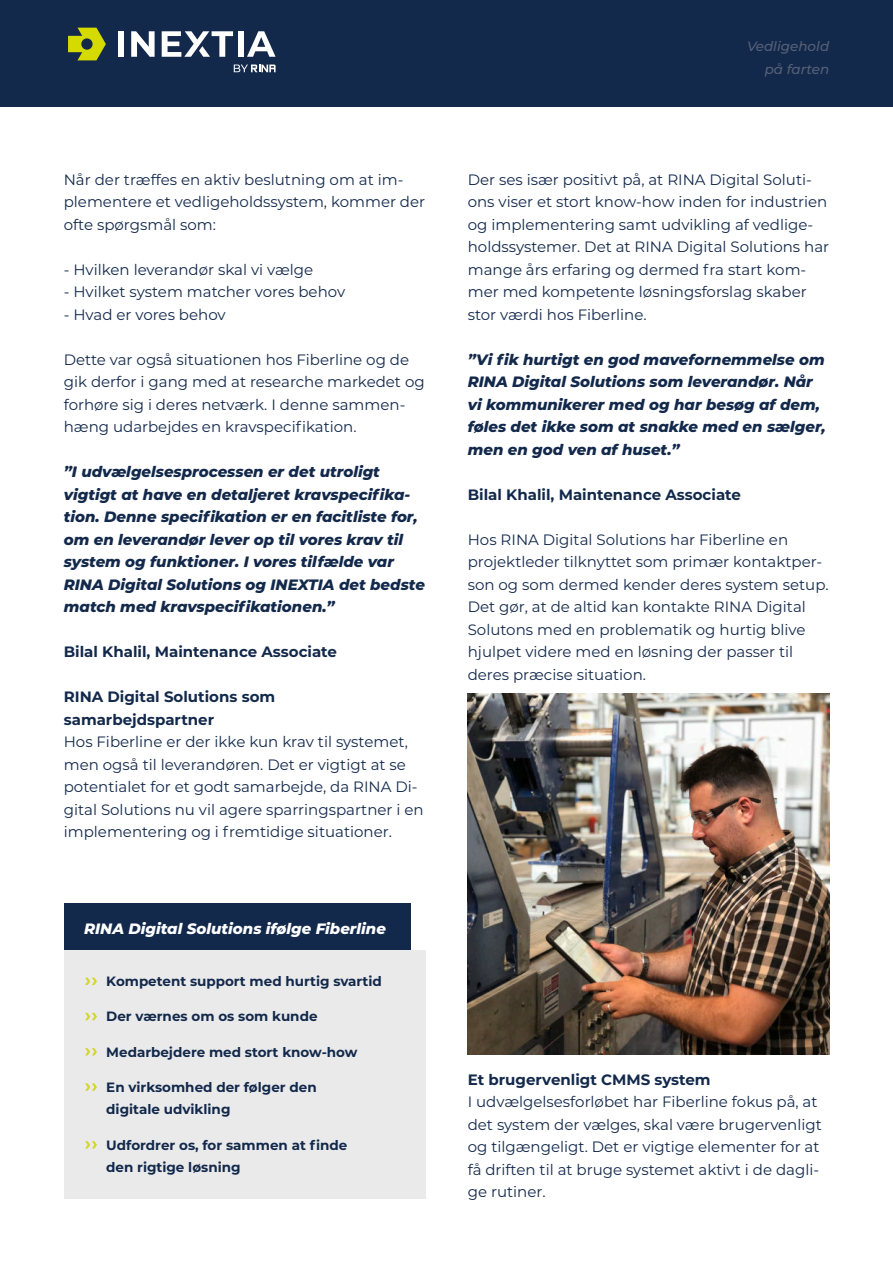
<style>
.page{position:relative;width:893px;height:1263px;background:#fff}
.page>*{position:absolute;margin:0;border:0;box-sizing:border-box;transform-origin:0 0}
.t1{font:15px/22.5px "Montserrat";color:#13294b}
.t2{font:italic 800 15px/22.5px "Montserrat";color:#13294b}
.t3{font:700 15px/22.5px "Montserrat";color:#13294b}
.t4{font:italic 800 15px "Montserrat";color:#fff}
.t5{font:700 13.5px/22.5px "Montserrat";color:#13294b}
.t6{font:italic 500 13.5px/22.5px "Montserrat";color:#566077;text-align:right}
</style>
<div class="page">
<div style="left:0;top:0;width:893px;height:106px;background:#13294b"></div>
<div style="left:118px;top:31px;width:6px;height:26px;background:#fff"></div>
<svg style="left:131px;top:31px;width:24px;height:26px"></svg>
<div style="left:238px;top:31px;width:6px;height:26px;background:#fff"></div>
<svg style="left:247px;top:31px;width:29px;height:26px"></svg>
<svg style="left:162px;top:31px;width:71px;height:26px"></svg>
<svg style="left:68px;top:28px;width:38px;height:32px"></svg>
<svg style="left:234px;top:65px;width:42px;height:7px"></svg>
<img style="left:468px;top:693px;width:361px;height:361px">
<div style="left:64px;top:951px;width:361px;height:248px;background:#eaeaeb"></div>
<svg style="left:85px;top:978px;width:12px;height:7px"></svg>
<svg style="left:85px;top:1013px;width:12px;height:7px"></svg>
<svg style="left:85px;top:1048px;width:12px;height:7px"></svg>
<svg style="left:85px;top:1083px;width:12px;height:8px"></svg>
<svg style="left:85px;top:1141px;width:12px;height:7px"></svg>
<div style="left:64px;top:904px;width:346px;height:46px;background:#13294b"></div>
<p class="t1" style="left:64px;top:169px;width:363px">Når der træffes en aktiv beslutning om at im&shy;plementere et vedligeholdssystem, kommer der ofte spørgsmål som:</p>
<p class="t1" style="left:64px;top:259px;width:251px">- Hvilken leverandør skal vi vælge</p>
<p class="t1" style="left:64px;top:281px;width:283px">- Hvilket system matcher vores behov</p>
<p class="t1" style="left:64px;top:304px;width:163px">- Hvad er vores behov</p>
<p class="t1" style="left:64px;top:349px;width:362px">Dette var også situationen hos Fiberline og de gik derfor i gang med at researche markedet og forhøre sig i deres netværk. I denne sammen&shy;hæng udarbejdes en kravspecifikation.</p>
<p class="t2" style="left:64px;top:461px;width:363px">”I udvælgelsesprocessen er det utroligt vigtigt at have en detaljeret kravspecifika&shy;tion. Denne specifikation er en facitliste for, om en leverandør lever op til vores krav til system og funktioner. I vores tilfælde var RINA Digital Solutions og INEXTIA det bedste match med kravspecifikationen.”</p>
<p class="t3" style="left:64px;top:641px;width:275px">Bilal Khalil, Maintenance Associate</p>
<p class="t3" style="left:64px;top:686px;width:213px">RINA Digital Solutions som samarbejdspartner</p>
<p class="t1" style="left:64px;top:731px;width:361px">Hos Fiberline er der ikke kun krav til systemet, men også til leverandøren. Det er vigtigt at se potentialet for et godt samarbejde, da RINA Di&shy;gital Solutions nu vil agere sparringspartner i en implementering og i fremtidige situationer.</p>
<p class="t4" style="left:84px;top:921px;width:303px">RINA Digital Solutions ifølge Fiberline</p>
<p class="t5" style="left:106px;top:970px;width:277px">Kompetent support med hurtig svartid</p>
<p class="t5" style="left:106px;top:1006px;width:213px">Der værnes om os som kunde</p>
<p class="t5" style="left:106px;top:1041px;width:253px">Medarbejdere med stort know-how</p>
<p class="t5" style="left:106px;top:1076px;width:212px">En virksomhed der følger den digitale udvikling</p>
<p class="t5" style="left:106px;top:1134px;width:243px">Udfordrer os, for sammen at finde den rigtige løsning</p>
<p class="t6" style="left:747px;top:36px;width:84px">Vedligehold på farten</p>
<p class="t1" style="left:468px;top:169px;width:363px">Der ses især positivt på, at RINA Digital Soluti&shy;ons viser et stort know-how inden for industrien og implementering samt udvikling af vedlige&shy;holdssystemer. Det at RINA Digital Solutions har mange års erfaring og dermed fra start kom&shy;mer med kompetente løsningsforslag skaber stor værdi hos Fiberline.</p>
<p class="t2" style="left:468px;top:349px;width:359px">”Vi fik hurtigt en god mavefornemmelse om RINA Digital Solutions som leverandør. Når vi kommunikerer med og har besøg af dem, føles det ikke som at snakke med en sælger, men en god ven af huset.”</p>
<p class="t3" style="left:468px;top:484px;width:275px">Bilal Khalil, Maintenance Associate</p>
<p class="t1" style="left:468px;top:529px;width:362px">Hos RINA Digital Solutions har Fiberline en projektleder tilknyttet som primær kontaktper&shy;son og som dermed kender deres system setup.<br>Det gør, at de altid kan kontakte RINA Digital Solutons med en problematik og hurtig blive hjulpet videre med en løsning der passer til deres præcise situation.</p>
<p class="t3" style="left:468px;top:1069px;width:244px">Et brugervenligt CMMS system</p>
<p class="t1" style="left:468px;top:1091px;width:356px">I udvælgelsesforløbet har Fiberline fokus på, at det system der vælges, skal være brugervenligt og tilgængeligt. Det er vigtige elementer for at få driften til at bruge systemet aktivt i de dagli&shy;ge rutiner.</p>
</div>
